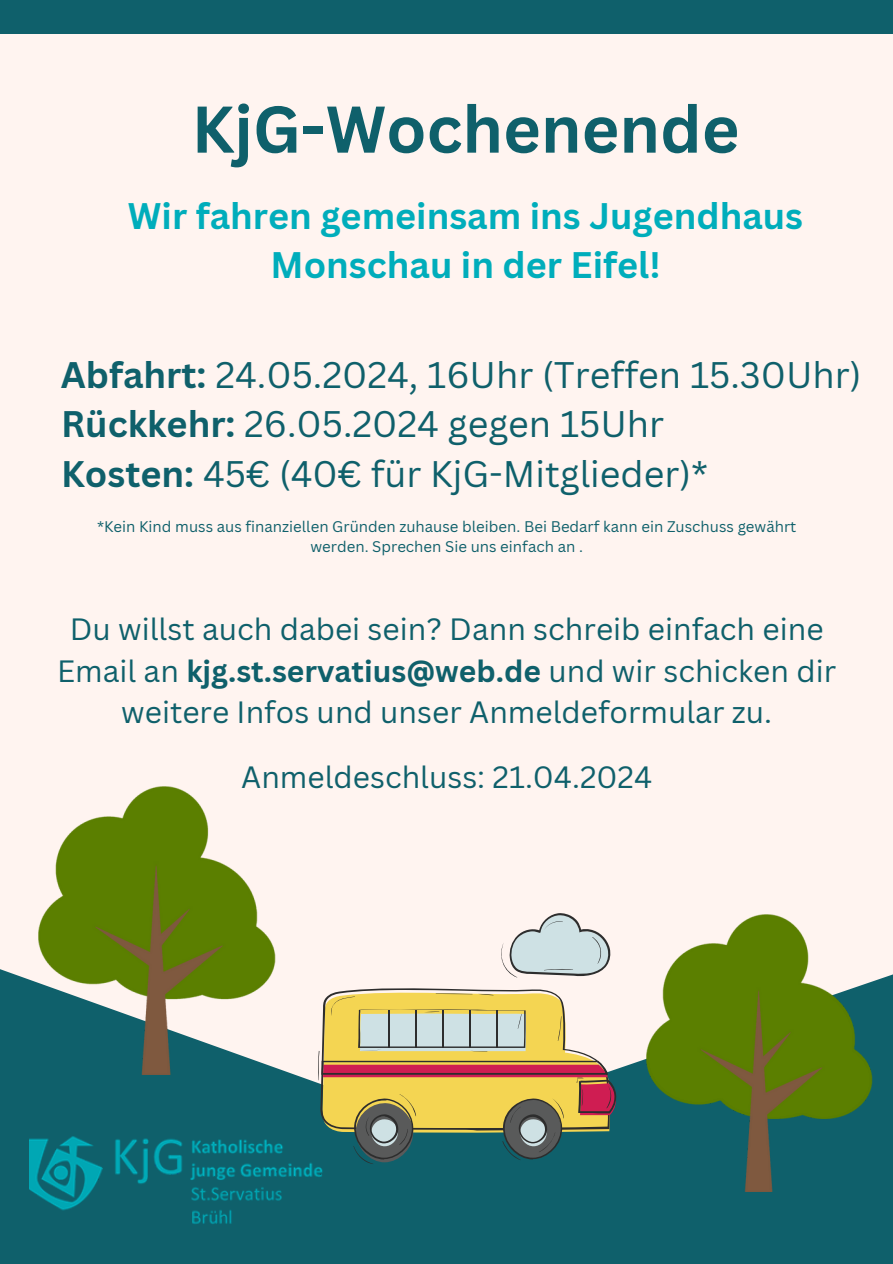
<style>
.page{position:relative;width:893px;height:1264px;background:#fff}
.page>*{position:absolute;margin:0;border:0;box-sizing:border-box;transform-origin:0 0}
.t1{font:700 64.5px "Canva Sans";color:#0f606b}
.t2{font:36px "Canva Sans";color:#0f606b}
.t3{font:700 36px/49.5px "Canva Sans";color:#00adbb;text-align:center}
.t4{font:30px/41.7px "Canva Sans";color:#0f606b;text-align:center}
.t5{font:15px/20.2px "Canva Sans";color:#0f606b;text-align:center}
.s1{font-weight:700}
</style>
<div class="page">
<div style="left:0;top:0;width:892px;height:1263px;background:#fff4f0"></div>
<svg style="left:0;top:953px;width:389px;height:310px;fill:#0f606b"></svg>
<svg style="left:389px;top:974px;width:503px;height:289px;background:#2b717a"></svg>
<img style="left:30px;top:1107px;width:490px;height:133px">
<img style="left:39px;top:786px;width:236px;height:288px">
<img style="left:646px;top:914px;width:226px;height:276px">
<svg style="left:353px;top:1145px;width:20px;height:19px"></svg>
<hr style="left:318px;top:1050px;width:1px;height:30px;background:#2d2d2d">
<svg style="left:497px;top:913px;width:114px;height:64px"></svg>
<svg style="left:320px;top:987px;width:296px;height:175px;background:#b4a675"></svg>
<div style="left:0;top:0;width:892px;height:33px;background:#0f606b"></div>
<p class="t1" style="left:192px;top:84px;width:549px">KjG-Wochenende</p>
<p class="t3" style="left:128px;top:190px;width:676px">Wir fahren gemeinsam ins Jugendhaus<br>Monschau in der Eifel!</p>
<p class="t2" style="left:61px;top:349px;width:802px"><span class="s1">Abfahrt:</span> 24.05.2024, 16Uhr (Treffen 15.30Uhr)</p>
<p class="t2" style="left:61px;top:399px;width:604px"><span class="s1">Rückkehr:</span> 26.05.2024 gegen 15Uhr</p>
<p class="t2" style="left:61px;top:448px;width:648px"><span class="s1">Kosten:</span> 45€ (40€ für KjG-Mitglieder)*</p>
<p class="t5" style="left:97px;top:516px;width:700px">*Kein Kind muss aus finanziellen Gründen zuhause bleiben. Bei Bedarf kann ein Zuschuss gewährt werden. Sprechen Sie uns einfach an .</p>
<p class="t4" style="left:57px;top:607px;width:780px">Du willst auch dabei sein? Dann schreib einfach eine<br>Email an <span class="s1">kjg.st.servatius@web.de</span> und wir schicken dir weitere Infos und unser Anmeldeformular zu.</p>
<p class="t4" style="left:241px;top:755px;width:412px">Anmeldeschluss: 21.04.2024</p>
</div>
